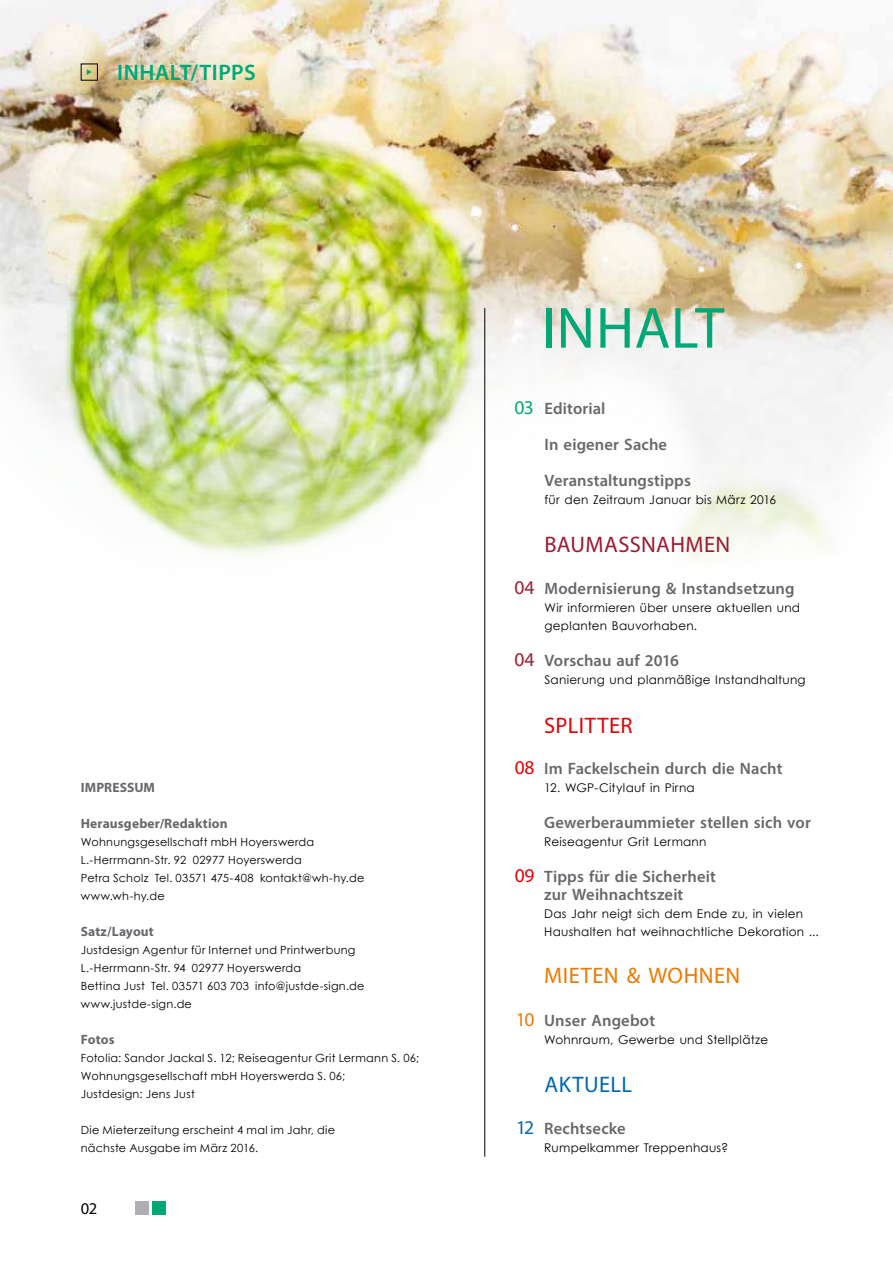
<style>
.page{position:relative;width:893px;height:1263px;background:#fff}
.page>*{position:absolute;margin:0;border:0;box-sizing:border-box;transform-origin:0 0}
.t1{font:58.5px "Myriad Pro";letter-spacing:.01em;color:#00a877}
.t2{font:22.5px "Myriad Pro";letter-spacing:.025em;color:#ee7900}
.t3{font:22.5px "Myriad Pro";letter-spacing:.015em;color:#9e1a31}
.t4{font:600 22.5px "Myriad Pro";letter-spacing:.02em;color:#00a877}
.t5{font:22.5px "Myriad Pro";letter-spacing:.015em;color:#e60005}
.t6{font:22.5px "Myriad Pro";letter-spacing:.02em;color:#0068b5}
.t7{font:19.5px "Myriad Pro";color:#9e1a31}
.t8{font:19.5px "Myriad Pro";color:#e60005}
.t9{font:19.5px "Myriad Pro";color:#0068b5}
.t10{font:19.5px "Myriad Pro";color:#ee7900}
.t11{font:19.5px "Myriad Pro";color:#00a877}
.t12{font:600 16.5px/36px "Myriad Pro";letter-spacing:.005em;color:#68676c}
.t13{font:16.5px "Myriad Pro";color:#000}
.t14{font:700 13.5px "Myriad Pro";letter-spacing:.01em;color:#68676c}
.t15{font:12px/18px "Century Gothic";letter-spacing:.02em;color:#000}
.t16{font:11.25px/18px "Century Gothic";letter-spacing:.025em;color:#000}
</style>
<div class="page">
<img style="left:0;top:0;width:893px;height:676px">
<div style="left:135px;top:1201px;width:14px;height:14px;background:#aeafb2"></div>
<div style="left:152px;top:1201px;width:14px;height:14px;background:#00a877"></div>
<div style="left:81px;top:64px;width:17px;height:17px;border:1px solid #000"></div>
<svg style="left:87px;top:69px;width:5px;height:6px"></svg>
<hr style="left:484px;top:308px;width:1px;height:849px;background:#000">
<h2 class="t4" style="left:117px;top:58px;width:140px">INHALT/TIPPS</h2>
<p class="t14" style="left:81px;top:779px;width:76px">IMPRESSUM</p>
<p class="t14" style="left:81px;top:815px;width:148px">Herausgeber/Redaktion</p>
<p class="t16" style="left:81px;top:833px;width:285px">Wohnungsgesellschaft mbH Hoyerswerda L.-Herrmann-Str. 92 02977 Hoyerswerda<br>Petra Scholz Tel. 03571 475-408 kontakt@wh-hy.de www.wh-hy.de</p>
<p class="t14" style="left:81px;top:923px;width:75px">Satz/Layout</p>
<p class="t16" style="left:81px;top:941px;width:285px">Justdesign Agentur für Internet und Printwerbung L.-Herrmann-Str. 94 02977 Hoyerswerda<br>Bettina Just Tel. 03571 603 703 info@justde-sign.de www.justde-sign.de</p>
<p class="t14" style="left:81px;top:1031px;width:35px">Fotos</p>
<p class="t16" style="left:81px;top:1049px;width:340px">Fotolia: Sandor Jackal S. 12; Reiseagentur Grit Lermann S. 06;<br>Wohnungsgesellschaft mbH Hoyerswerda S. 06;<br>Justdesign: Jens Just</p>
<p class="t16" style="left:81px;top:1121px;width:256px">Die Mieterzeitung erscheint 4 mal im Jahr, die nächste Ausgabe im März 2016.</p>
<h3 class="t13" style="left:81px;top:1198px;width:18px">02</h3>
<h1 class="t1" style="left:542px;top:292px;width:184px">INHALT</h1>
<h3 class="t11" style="left:515px;top:395px;width:21px">03</h3>
<h3 class="t12" style="left:545px;top:390px;width:62px">Editorial</h3>
<h3 class="t12" style="left:545px;top:426px;width:148px">In eigener Sache<br>Veranstaltungstipps</h3>
<p class="t15" style="left:545px;top:490px;width:233px">für den Zeitraum Januar bis März 2016</p>
<h2 class="t3" style="left:545px;top:531px;width:187px">BAUMASSNAHMEN</h2>
<h3 class="t7" style="left:515px;top:575px;width:21px">04</h3>
<h3 class="t7" style="left:515px;top:647px;width:21px">04</h3>
<h3 class="t12" style="left:544px;top:570px;width:252px">Modernisierung &amp; Instandsetzung</h3>
<p class="t15" style="left:544px;top:598px;width:257px">Wir informieren über unsere aktuellen und geplanten Bauvorhaben.</p>
<h3 class="t12" style="left:544px;top:642px;width:136px">Vorschau auf 2016</h3>
<p class="t15" style="left:544px;top:670px;width:263px">Sanierung und planmäßige Instandhaltung</p>
<h2 class="t5" style="left:544px;top:712px;width:90px">SPLITTER</h2>
<h3 class="t8" style="left:515px;top:755px;width:21px">08</h3>
<h3 class="t8" style="left:515px;top:863px;width:21px">09</h3>
<h3 class="t12" style="left:544px;top:750px;width:240px">Im Fackelschein durch die Nacht</h3>
<p class="t15" style="left:544px;top:778px;width:152px">12. WGP-Citylauf in Pirna</p>
<h3 class="t12" style="left:544px;top:804px;width:268px">Gewerberaummieter stellen sich vor</h3>
<p class="t15" style="left:544px;top:832px;width:164px">Reiseagentur Grit Lermann</p>
<h3 class="t12" style="left:544px;top:867px;width:173px;line-height:18px">Tipps für die Sicherheit zur Weihnachtszeit</h3>
<p class="t15" style="left:544px;top:904px;width:276px">Das Jahr neigt sich dem Ende zu, in vielen<br>Haushalten hat weihnachtliche Dekoration ...</p>
<h2 class="t2" style="left:544px;top:962px;width:198px">MIETEN &amp; WOHNEN</h2>
<h3 class="t10" style="left:516px;top:1007px;width:20px">10</h3>
<h3 class="t12" style="left:544px;top:1002px;width:112px">Unser Angebot</h3>
<p class="t15" style="left:544px;top:1030px;width:225px">Wohnraum, Gewerbe und Stellplätze</p>
<h3 class="t9" style="left:516px;top:1115px;width:20px">12</h3>
<h2 class="t6" style="left:545px;top:1071px;width:89px">AKTUELL</h2>
<h3 class="t12" style="left:544px;top:1110px;width:83px">Rechtsecke</h3>
<p class="t15" style="left:544px;top:1138px;width:186px">Rumpelkammer Treppenhaus?</p>
</div>
